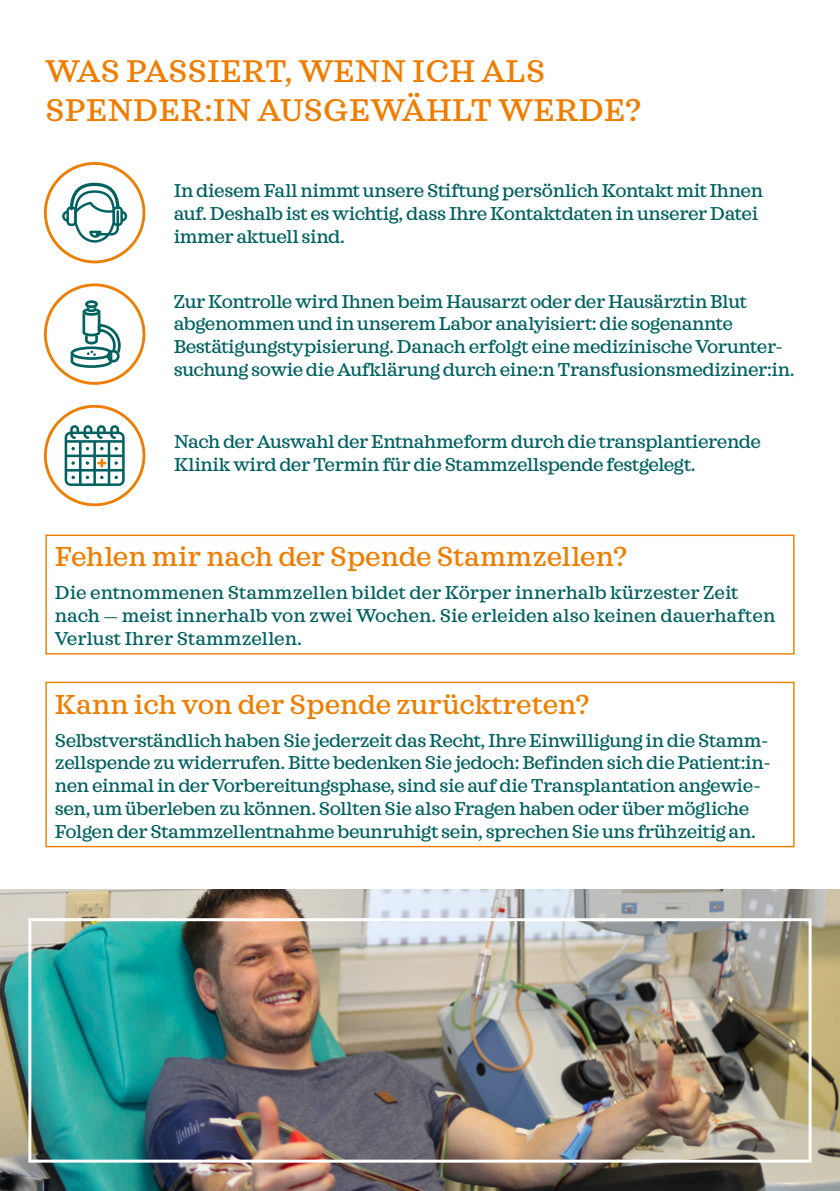
<style>
.page{position:relative;width:840px;height:1191px;background:#fff}
.page>*{position:absolute;margin:0;border:0;box-sizing:border-box;transform-origin:0 0}
.t1{font:500 32px/38.4px "Sagona";letter-spacing:.01em;color:#ef7d00}
.t2{font:500 28px "Sagona";color:#ef7d00}
.t3{font:500 19px/22.8px "Sagona";letter-spacing:-.02em;color:#006160}
.t4{font:500 19px/22.8px "Sagona";color:#006160}
.s1{font-family:"Minion Pro";font-weight:400}
</style>
<div class="page">
<div style="left:44px;top:162px;width:101px;height:101px;border:3px solid #ef7d00;border-radius:50%"></div>
<div style="left:44px;top:283px;width:101px;height:102px;border:3px solid #ef7d00;border-radius:50%"></div>
<div style="left:44px;top:405px;width:101px;height:101px;border:3px solid #ef7d00;border-radius:50%"></div>
<svg style="left:62px;top:183px;width:65px;height:60px"></svg>
<svg style="left:71px;top:300px;width:50px;height:68px"></svg>
<svg style="left:65px;top:425px;width:60px;height:61px"></svg>
<div style="left:45px;top:534px;width:749px;height:120px;border:1px solid #ef7d00"></div>
<div style="left:45px;top:681px;width:749px;height:166px;border:1px solid #ef7d00"></div>
<img style="left:0;top:890px;width:839px;height:301px">
<div style="left:28px;top:918px;width:783px;height:244px;border:3px solid #fff"></div>
<h1 class="t1" style="left:45px;top:52px;width:596px">WAS PASSIERT, WENN ICH ALS<br>SPENDER:IN AUSGEWÄHLT WERDE?</h1>
<p class="t3" style="left:174px;top:179px;width:590px">In diesem Fall nimmt unsere Stiftung persönlich Kontakt mit Ihnen auf. Deshalb ist es wichtig, dass Ihre Kontaktdaten in unserer Datei immer aktuell sind.</p>
<p class="t3" style="left:174px;top:290px;width:622px">Zur Kontrolle wird Ihnen beim Hausarzt oder der Hausärztin Blut abgenommen und in unserem Labor analyisiert: die sogenannte Bestätigungstypisierung. Danach erfolgt eine medizinische Vorunter&shy;suchung sowie die Aufklärung durch eine:n Transfusionsmediziner:in.</p>
<p class="t3" style="left:174px;top:430px;width:588px">Nach der Auswahl der Entnahmeform durch die transplantierende<br>Klinik wird der Termin für die Stammzellspende festgelegt.</p>
<h2 class="t2" style="left:55px;top:540px;width:573px">Fehlen mir nach der Spende Stammzellen?</h2>
<p class="t4" style="left:55px;top:582px;width:721px">Die entnommenen Stammzellen bildet der Körper innerhalb kürzester Zeit nach <span class="s1">-</span> meist innerhalb von zwei Wochen. Sie erleiden also keinen dauerhaften<br>Verlust Ihrer Stammzellen.</p>
<h2 class="t2" style="left:55px;top:687px;width:535px">Kann ich von der Spende zurücktreten?</h2>
<p class="t3" style="left:55px;top:729px;width:717px">Selbstverständlich haben Sie jederzeit das Recht, Ihre Einwilligung in die Stamm&shy;zellspende zu widerrufen. Bitte bedenken Sie jedoch: Befinden sich die Patient:in&shy;nen einmal in der Vorbereitungsphase, sind sie auf die Transplantation angewie&shy;sen, um überleben zu können. Sollten Sie also Fragen haben oder über mögliche Folgen der Stammzellentnahme beunruhigt sein, sprechen Sie uns frühzeitig an.</p>
</div>
